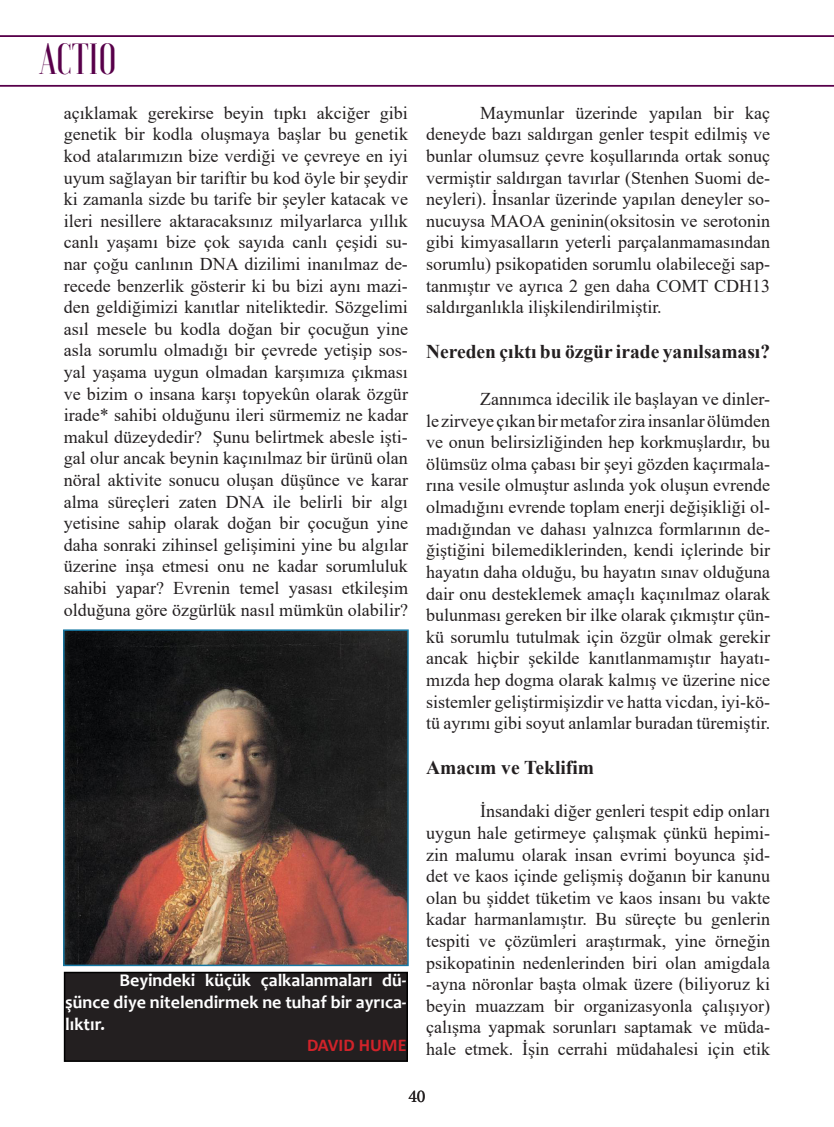
<style>
.page{position:relative;width:834px;height:1127px;background:#fff}
.page>*{position:absolute;margin:0;border:0;box-sizing:border-box;transform-origin:0 0}
.t1{font:500 43.5px "Voga";color:#58004a}
.t2{font:700 19.5px "Times New Roman";color:#231f20}
.t3{font:18px/21.6px "Times New Roman";color:#231f20;text-align:justify}
.t4{font:700 18px/21.6px "Candara";color:#fff;text-align:justify}
.t5{font:700 18px "Calibri";color:#d1232a}
.t6{font:18px "Minion Pro";color:#231f20}
</style>
<div class="page">
<img style="left:66px;top:632px;width:339px;height:331px">
<div style="left:63px;top:629px;width:345px;height:337px;border:2px solid #1778a3"></div>
<div style="left:65px;top:972px;width:342px;height:89px;background:#231f20"></div>
<div style="left:64px;top:972px;width:344px;height:90px;border:2px solid #000"></div>
<svg style="left:0;top:35px;width:833px;height:52px"></svg>
<p class="t1" style="left:39px;top:35px;width:79px">ACTIO</p>
<p class="t3" style="left:64px;top:101px;width:345px">açıklamak gerekirse beyin tıpkı akciğer gibi genetik bir kodla oluşmaya başlar bu genetik kod atalarımızın bize verdiği ve çevreye en iyi uyum sağlayan bir tariftir bu kod öyle bir şeydir ki zamanla sizde bu tarife bir şeyler katacak ve ileri nesillere aktaracaksınız milyarlarca yıllık canlı yaşamı bize çok sayıda canlı çeşidi su&shy;nar çoğu canlının DNA dizilimi inanılmaz de&shy;recede benzerlik gösterir ki bu bizi aynı mazi&shy;den geldiğimizi kanıtlar niteliktedir. Sözgelimi asıl mesele bu kodla doğan bir çocuğun yine asla sorumlu olmadığı bir çevrede yetişip sos&shy;yal yaşama uygun olmadan karşımıza çıkması ve bizim o insana karşı topyekûn olarak özgür irade* sahibi olduğunu ileri sürmemiz ne kadar makul düzeydedir? Şunu belirtmek abesle işti&shy;gal olur ancak beynin kaçınılmaz bir ürünü olan nöral aktivite sonucu oluşan düşünce ve karar alma süreçleri zaten DNA ile belirli bir algı yetisine sahip olarak doğan bir çocuğun yine daha sonraki zihinsel gelişimini yine bu algılar üzerine inşa etmesi onu ne kadar sorumluluk sahibi yapar? Evrenin temel yasası etkileşim olduğuna göre özgürlük nasıl mümkün olabilir?</p>
<p class="t4" style="left:65px;top:969px;width:342px;text-indent:54px">Beyindeki küçük çalkalanmaları dü&shy;şünce diye nitelendirmek ne tuhaf bir ayrıca&shy;lıktır.</p>
<p class="t5" style="left:307px;top:1032px;width:101px">DAVID HUME</p>
<p class="t3" style="left:426px;top:101px;width:345px;text-indent:54px">Maymunlar üzerinde yapılan bir kaç deneyde bazı saldırgan genler tespit edilmiş ve bunlar olumsuz çevre koşullarında ortak sonuç vermiştir saldırgan tavırlar (Stenhen Suomi de&shy;neyleri). İnsanlar üzerinde yapılan deneyler so&shy;nucuysa MAOA geninin(oksitosin ve serotonin gibi kimyasalların yeterli parçalanmamasından sorumlu) psikopatiden sorumlu olabileceği sap&shy;tanmıştır ve ayrıca 2 gen daha COMT CDH13 saldırganlıkla ilişkilendirilmiştir.</p>
<p class="t2" style="left:426px;top:338px;width:345px">Nereden çıktı bu özgür irade yanılsaması?</p>
<p class="t3" style="left:426px;top:388px;width:345px;text-indent:54px">Zannımca idecilik ile başlayan ve dinler&shy;le zirveye çıkan bir metafor zira insanlar ölümden ve onun belirsizliğinden hep korkmuşlardır, bu ölümsüz olma çabası bir şeyi gözden kaçırmala&shy;rına vesile olmuştur aslında yok oluşun evrende olmadığını evrende toplam enerji değişikliği ol&shy;madığından ve dahası yalnızca formlarının de&shy;ğiştiğini bilemediklerinden, kendi içlerinde bir hayatın daha olduğu, bu hayatın sınav olduğuna dair onu desteklemek amaçlı kaçınılmaz olarak bulunması gereken bir ilke olarak çıkmıştır çün&shy;kü sorumlu tutulmak için özgür olmak gerekir ancak hiçbir şekilde kanıtlanmamıştır hayatı&shy;mızda hep dogma olarak kalmış ve üzerine nice sistemler geliştirmişizdir ve hatta vicdan, iyi-kö&shy;tü ayrımı gibi soyut anlamlar buradan türemiştir.</p>
<p class="t2" style="left:426px;top:753px;width:169px">Amacım ve Teklifim</p>
<p class="t3" style="left:426px;top:800px;width:345px;text-indent:54px">İnsandaki diğer genleri tespit edip onları uygun hale getirmeye çalışmak çünkü hepimi&shy;zin malumu olarak insan evrimi boyunca şid&shy;det ve kaos içinde gelişmiş doğanın bir kanunu olan bu şiddet tüketim ve kaos insanı bu vakte kadar harmanlamıştır. Bu süreçte bu genlerin tespiti ve çözümleri araştırmak, yine örneğin psikopatinin nedenlerinden biri olan amigdala -ayna nöronlar başta olmak üzere (biliyoruz ki beyin muazzam bir organizasyonla çalışıyor) çalışma yapmak sorunları saptamak ve müda&shy;hale etmek. İşin cerrahi müdahalesi için etik</p>
<p class="t6" style="left:408px;top:1084px;width:19px">40</p>
</div>
